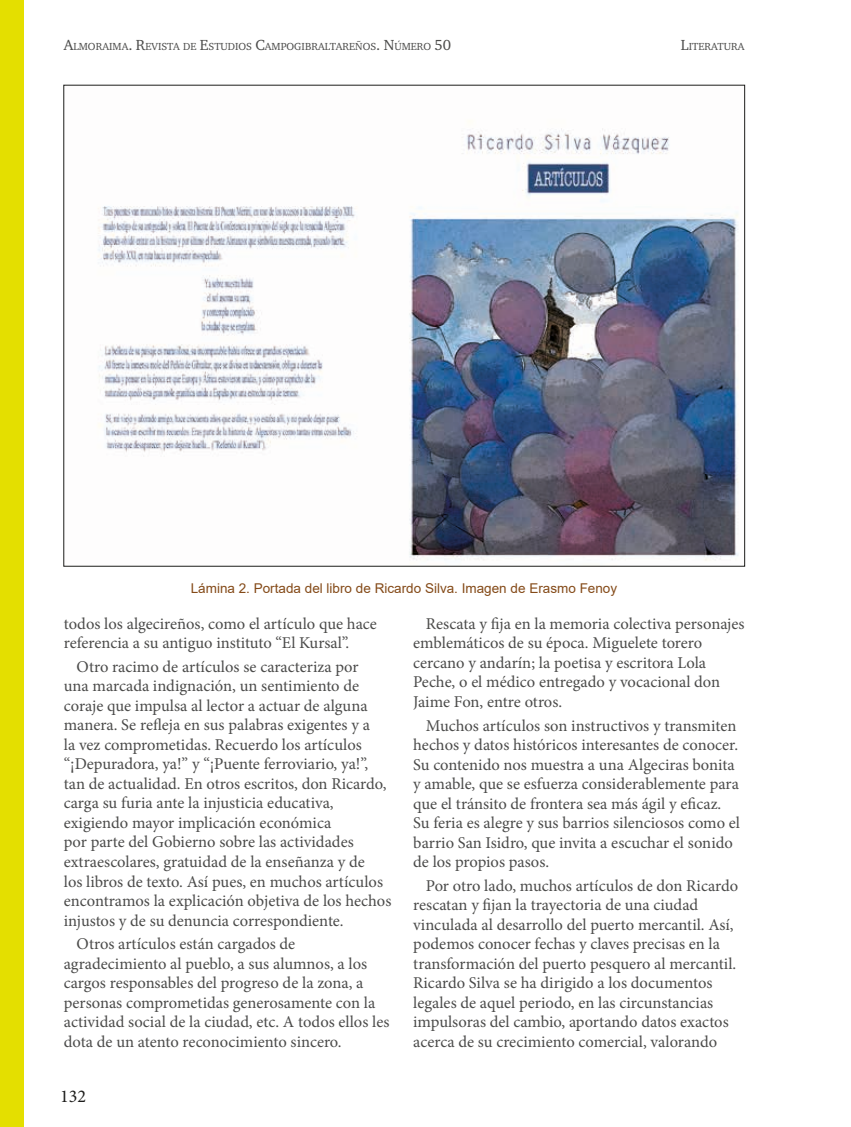
<style>
.page{position:relative;width:851px;height:1127px;background:#fff}
.page>*{position:absolute;margin:0;border:0;box-sizing:border-box;transform-origin:0 0}
.t1{font:18px "Minion Pro";color:#1d1d1b}
.t2{font:16.5px/19.5px "Minion Pro";color:#4b4b4a}
.t3{font:13.5px "Arial";color:#844a18}
.t4{font:10.5px "Charter ITC";color:#4b4b4a}
.s1{font-size:15px}
</style>
<div class="page">
<div style="left:0;top:0;width:23px;height:1127px;background:#e4df00"></div>
<img style="left:98px;top:121px;width:641px;height:440px">
<p class="t4" style="left:64px;top:40px;width:388px"><span class="s1">A</span>LMORAIMA<span class="s1">. R</span>EVISTA DE <span class="s1">E</span>STUDIOS <span class="s1">C</span>AMPOGIBRALTAREÑOS<span class="s1">. N</span>ÚMERO <span class="s1">50</span></p>
<p class="t4" style="left:680px;top:40px;width:65px"><span class="s1">L</span>ITERATURA</p>
<p class="t3" style="left:191px;top:579px;width:428px">Lámina 2. Portada del libro de Ricardo Silva. Imagen de Erasmo Fenoy</p>
<p class="t2" style="left:64px;top:614px;width:314px">todos los algecireños, como el artículo que hace referencia a su antiguo instituto “El Kursal”.</p>
<p class="t2" style="left:64px;top:657px;width:329px;text-indent:13px">Otro racimo de artículos se caracteriza por<br>una marcada indignación, un sentimiento de coraje que impulsa al lector a actuar de alguna manera. Se refleja en sus palabras exigentes y a<br>la vez comprometidas. Recuerdo los artículos “¡Depuradora, ya!” y “¡Puente ferroviario, ya!”, tan de actualidad. En otros escritos, don Ricardo, carga su furia ante la injusticia educativa, exigiendo mayor implicación económica<br>por parte del Gobierno sobre las actividades extraescolares, gratuidad de la enseñanza y de<br>los libros de texto. Así pues, en muchos artículos encontramos la explicación objetiva de los hechos injustos y de su denuncia correspondiente.</p>
<p class="t2" style="left:64px;top:934px;width:327px;text-indent:13px">Otros artículos están cargados de agradecimiento al pueblo, a sus alumnos, a los cargos responsables del progreso de la zona, a personas comprometidas generosamente con la actividad social de la ciudad, etc. A todos ellos les dota de un atento reconocimiento sincero.</p>
<p class="t1" style="left:60px;top:1084px;width:27px">132</p>
<p class="t2" style="left:413px;top:614px;width:333px;text-indent:13px">Rescata y fija en la memoria colectiva personajes emblemáticos de su época. Miguelete torero cercano y andarín; la poetisa y escritora Lola Peche, o el médico entregado y vocacional don Jaime Fon, entre otros.</p>
<p class="t2" style="left:413px;top:715px;width:328px;text-indent:13px">Muchos artículos son instructivos y transmiten hechos y datos históricos interesantes de conocer.<br>Su contenido nos muestra a una Algeciras bonita y amable, que se esfuerza considerablemente para que el tránsito de frontera sea más ágil y eficaz.<br>Su feria es alegre y sus barrios silenciosos como el barrio San Isidro, que invita a escuchar el sonido de los propios pasos.</p>
<p class="t2" style="left:413px;top:876px;width:326px;text-indent:13px">Por otro lado, muchos artículos de don Ricardo rescatan y fijan la trayectoria de una ciudad vinculada al desarrollo del puerto mercantil. Así, podemos conocer fechas y claves precisas en la transformación del puerto pesquero al mercantil.<br>Ricardo Silva se ha dirigido a los documentos legales de aquel periodo, en las circunstancias impulsoras del cambio, aportando datos exactos acerca de su crecimiento comercial, valorando</p>
</div>
